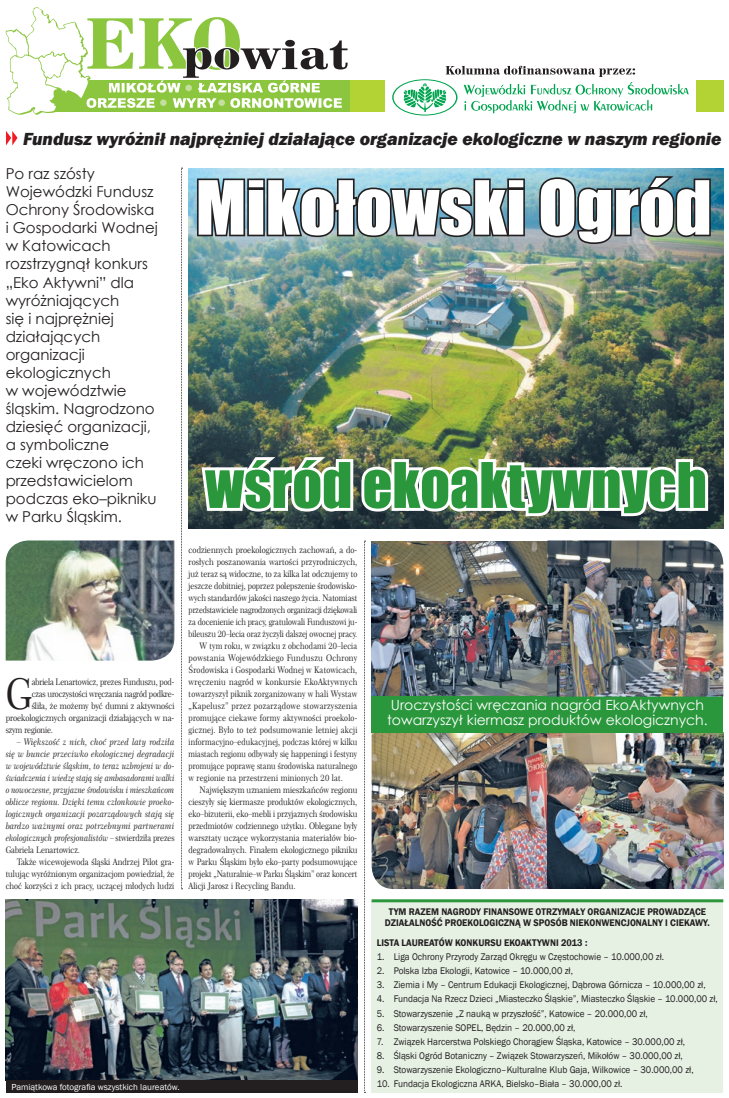
<style>
.page{position:relative;width:729px;height:1098px;background:#fff}
.page>*{position:absolute;margin:0;border:0;box-sizing:border-box;transform-origin:0 0}
.t1{font:68.9px "Impact";color:#fff}
.t2{font:58px "Impact";color:#2a973d}
.t3{font:42.5px "Century 751 No 2 EU";color:#231f20;scale:.87 1}
.t4{font:italic 800 18px "Franklin Gothic";color:#231f20}
.t5{font:15px/18px "Century Gothic";color:#231f20}
.t6{font:14px/15px "Century Gothic";color:#fff}
.t7{font:9.9px "Franklin Gothic";color:#231f20;scale:.93 1}
.t8{font:600 9.9px/11.2px "Franklin Gothic";color:#231f20;text-align:center;scale:.93 1}
.t9{font:9px/12px "Century 751 No 2 EU";color:#231f20;text-align:justify;scale:.87 1}
.t10{font:italic 9px/12px "Century 751 No 2 EU";letter-spacing:-.01em;color:#231f20;text-align:justify;scale:.9 1}
.t11{font:9px "Century 751 No 2 EU";color:#231f20;scale:.85 1}
.t12{font:9px "Century 751 No 2 EU";letter-spacing:.02em;color:#231f20;scale:.86 1}
.t13{font:9px "Century 751 No 2 EU";color:#231f20;scale:.86 1}
.t14{font:9px "Century 751 No 2 EU";color:#231f20;scale:.84 1}
.t15{font:9px "Century 751 No 2 EU";letter-spacing:-.02em;color:#231f20;scale:.87 1}
.t16{font:9px "Century 751 No 2 EU";color:#231f20;scale:.83 1}
.t17{font:9px "Century 751 No 2 EU";color:#231f20;scale:.88 1}
.t18{font:9px "Century 751 No 2 EU";color:#231f20;scale:.89 1}
.t19{font:9px "Century 751 No 2 EU";letter-spacing:.025em;color:#231f20;scale:.88 1}
.t20{font:9px "Century 751 No 2 EU";color:#231f20;scale:.9 1}
.t21{font:9px "Century 751 No 2 EU";letter-spacing:.02em;color:#231f20;scale:.85 1}
.t22{font:9px "Century 751 No 2 EU";letter-spacing:.025em;color:#231f20;scale:.87 1}
.t23{font:9px "Franklin Gothic";color:#fff}
.s1{font-style:normal}
</style>
<div class="page">
<div style="left:51px;top:80px;width:334px;height:32px;background:#b3d234"></div>
<svg style="left:392px;top:66px;width:296px;height:49px"></svg>
<div style="left:696px;top:80px;width:27px;height:32px;background:#b3d234"></div>
<svg style="left:6px;top:7px;width:343px;height:108px"></svg>
<img style="left:6px;top:899px;width:192px;height:181px">
<img style="left:6px;top:540px;width:168px;height:120px">
<img style="left:711px;top:732px;width:12px;height:156px">
<div style="left:371px;top:900px;width:352px;height:191px;background:#e6f1e4"></div>
<div style="left:6px;top:1080px;width:351px;height:12px;background:#231f20"></div>
<div style="left:371px;top:696px;width:352px;height:36px;background:#2a973d"></div>
<svg style="left:6px;top:131px;width:11px;height:14px"></svg>
<hr style="left:371px;top:899px;width:352px;height:3px;background:#2a973d">
<img style="left:189px;top:168px;width:534px;height:360px">
<img style="left:711px;top:542px;width:12px;height:154px">
<img style="left:195px;top:168px;width:331px;height:86px">
<img style="left:537px;top:173px;width:175px;height:73px">
<svg style="left:181px;top:168px;width:1px;height:721px"></svg>
<img style="left:198px;top:434px;width:513px;height:658px">
<h3 class="t4" style="left:23px;top:127px;width:700px">Fundusz wyróżnił najprężniej działające organizacje ekologiczne w naszym regionie</h3>
<p class="t5" style="left:6px;top:165px;width:154px">Po raz szósty<br>Wojewódzki Fundusz<br>Ochrony Środowiska i Gospodarki Wodnej w Katowicach rozstrzygnął konkurs „Eko Aktywni” dla wyróżniających<br>się i najprężniej działających organizacji ekologicznych<br>w województwie śląskim. Nagrodzono dziesięć organizacji, a symboliczne<br>czeki wręczono ich przedstawicielom podczas eko–pikniku w Parku Śląskim.</p>
<h3 class="t3" style="left:6px;top:667px;width:32px">G</h3>
<p class="t15" style="left:32px;top:675px;width:165px">abriela Lenartowicz, prezes Funduszu, pod-</p>
<p class="t15" style="left:32px;top:687px;width:165px">czas uroczystości wręczania nagród podkre-</p>
<p class="t18" style="left:32px;top:699px;width:162px">śliła, że możemy być dumni z aktywności</p>
<p class="t20" style="left:6px;top:711px;width:189px">proekologicznych organizacji działających w na-</p>
<p class="t15" style="left:6px;top:723px;width:56px">szym regionie.</p>
<p class="t10" style="left:6px;top:735px;width:189px;text-indent:11px"><span class="s1">–</span> Większość z nich, choć przed laty rodziła się w buncie przeciwko ekologicznej degradacji w województwie śląskim, to teraz uzbrojeni w do&shy;świadczenia i wiedzę stają się ambasadorami walki o nowoczesne, przyjazne środowisku i mieszkańcom oblicze regionu. Dzięki temu członkowie proeko&shy;logicznych organizacji pozarządowych stają się bardzo ważnymi oraz potrzebnymi partnerami ekologicznych profesjonalistów <span class="s1">– stwierdziła prezes Gabriela Lenartowicz.</span></p>
<p class="t9" style="left:6px;top:855px;width:195px;text-indent:11px">Także wicewojewoda śląski Andrzej Pilot gra&shy;tulując wyróżnionym organizacjom powiedział, że choć korzyści z ich pracy, uczącej młodych ludzi</p>
<p class="t23" style="left:11px;top:1080px;width:170px">Pamiątkowa fotografia wszystkich laureatów.</p>
<h1 class="t1" style="left:196px;top:154px;width:517px">Mikołowski Ogród</h1>
<h2 class="t2" style="left:205px;top:440px;width:503px">wśród ekoaktywnych</h2>
<p class="t17" style="left:189px;top:543px;width:193px">codziennych proekologicznych zachowań, a do-</p>
<p class="t18" style="left:189px;top:555px;width:191px">rosłych poszanowania wartości przyrodniczych,</p>
<p class="t9" style="left:189px;top:567px;width:196px">już teraz są widoczne, to za kilka lat odczujemy to</p>
<p class="t13" style="left:189px;top:579px;width:198px">jeszcze dobitniej, poprzez polepszenie środowisko-</p>
<p class="t13" style="left:189px;top:591px;width:197px">wych standardów jakości naszego życia. Natomiast</p>
<p class="t14" style="left:189px;top:603px;width:202px">przedstawiciele nagrodzonych organizacji dziękowali</p>
<p class="t11" style="left:189px;top:615px;width:200px">za docenienie ich pracy, gratulowali Funduszowi ju-</p>
<p class="t11" style="left:189px;top:627px;width:200px">bileuszu 20–lecia oraz życzyli dalszej owocnej pracy.</p>
<p class="t11" style="left:200px;top:639px;width:187px">W tym roku, w związku z obchodami 20–lecia</p>
<p class="t19" style="left:189px;top:651px;width:193px">powstania Wojewódzkiego Funduszu Ochrony</p>
<p class="t12" style="left:189px;top:663px;width:198px">Środowiska i Gospodarki Wodnej w Katowicach,</p>
<p class="t19" style="left:189px;top:675px;width:193px">wręczeniu nagród w konkursie EkoAktywnych</p>
<p class="t21" style="left:189px;top:687px;width:200px">towarzyszył piknik zorganizowany w hali Wystaw</p>
<p class="t22" style="left:189px;top:699px;width:195px">„Kapelusz” przez pozarządowe stowarzyszenia</p>
<p class="t12" style="left:189px;top:711px;width:198px">promujące ciekawe formy aktywności proekolo-</p>
<p class="t12" style="left:189px;top:723px;width:198px">gicznej. Było to też podsumowanie letniej akcji</p>
<p class="t14" style="left:189px;top:735px;width:202px">informacyjno–edukacyjnej, podczas której w kilku</p>
<p class="t16" style="left:189px;top:747px;width:205px">miastach regionu odbywały się happeningi i festyny</p>
<p class="t16" style="left:189px;top:759px;width:205px">promujące poprawę stanu środowiska naturalnego</p>
<p class="t12" style="left:189px;top:771px;width:181px">w regionie na przestrzeni minionych 20 lat.</p>
<p class="t9" style="left:200px;top:783px;width:183px">Największym uznaniem mieszkańców regionu</p>
<p class="t9" style="left:189px;top:795px;width:195px">cieszyły się kiermasze produktów ekologicznych,</p>
<p class="t13" style="left:189px;top:807px;width:198px">eko–bizuterii, eko–mebli i przyjaznych środowisku</p>
<p class="t9" style="left:189px;top:819px;width:195px">przedmiotów codziennego użytku. Oblegane były</p>
<p class="t17" style="left:189px;top:831px;width:193px">warsztaty uczące wykorzystania materiałów bio-</p>
<p class="t9" style="left:189px;top:843px;width:195px">degradowalnych. Finałem ekologicznego pikniku</p>
<p class="t9" style="left:189px;top:855px;width:195px">w Parku Śląskim było eko–party podsumowujące</p>
<p class="t11" style="left:189px;top:867px;width:200px">projekt „Naturalnie–w Parku Śląskim” oraz koncert</p>
<p class="t9" style="left:189px;top:879px;width:125px">Alicji Jarosz i Recycling Bandu.</p>
<h3 class="t6" style="left:387px;top:697px;width:322px">Uroczystości wręczania nagród EkoAktywnych towarzyszył kiermasz produktów ekologicznych.</h3>
<p class="t8" style="left:385px;top:905px;width:351px">TYM RAZEM NAGRODY FINANSOWE OTRZYMAŁY ORGANIZACJE PROWADZĄCE<br>DZIAŁALNOŚĆ PROEKOLOGICZNĄ W SPOSÓB NIEKONWENCJONALNY I CIEKAWY.</p>
<p class="t8" style="left:377px;top:937px;width:228px">LISTA LAUREATÓW KONKURSU EKOAKTYWNI 2013 :</p>
<p class="t7" style="left:377px;top:950px;width:310px">1. Liga Ochrony Przyrody Zarząd Okręgu w Częstochowie – 10.000,00 zł.</p>
<p class="t7" style="left:377px;top:964px;width:212px">2. Polska Izba Ekologii, Katowice – 10.000,00 zł,</p>
<p class="t7" style="left:377px;top:978px;width:355px">3. Ziemia i My – Centrum Edukacji Ekologicznej, Dąbrowa Górnicza – 10.000,00 zł,</p>
<p class="t7" style="left:377px;top:992px;width:368px">4. Fundacja Na Rzecz Dzieci „Miasteczko Śląskie”, Miasteczko Śląskie – 10.000,00 zł,</p>
<p class="t7" style="left:377px;top:1006px;width:293px">5. Stowarzyszenie „Z nauką w przyszłość”, Katowice – 20.000,00 zł,</p>
<p class="t7" style="left:377px;top:1020px;width:215px">6. Stowarzyszenie SOPEL, Będzin – 20.000,00 zł,</p>
<p class="t7" style="left:377px;top:1034px;width:333px">7. Związek Harcerstwa Polskiego Chorągiew Śląska, Katowice – 30.000,00 zł,</p>
<p class="t7" style="left:377px;top:1048px;width:330px">8. Śląski Ogród Botaniczny – Związek Stowarzyszeń, Mikołów – 30.000,00 zł,</p>
<p class="t7" style="left:377px;top:1062px;width:342px">9. Stowarzyszenie Ekologiczno–Kulturalne Klub Gaja, Wilkowice – 30.000,00 zł,</p>
<p class="t7" style="left:377px;top:1076px;width:265px">10. Fundacja Ekologiczna ARKA, Bielsko–Biała – 30.000,00 zł.</p>
</div>
